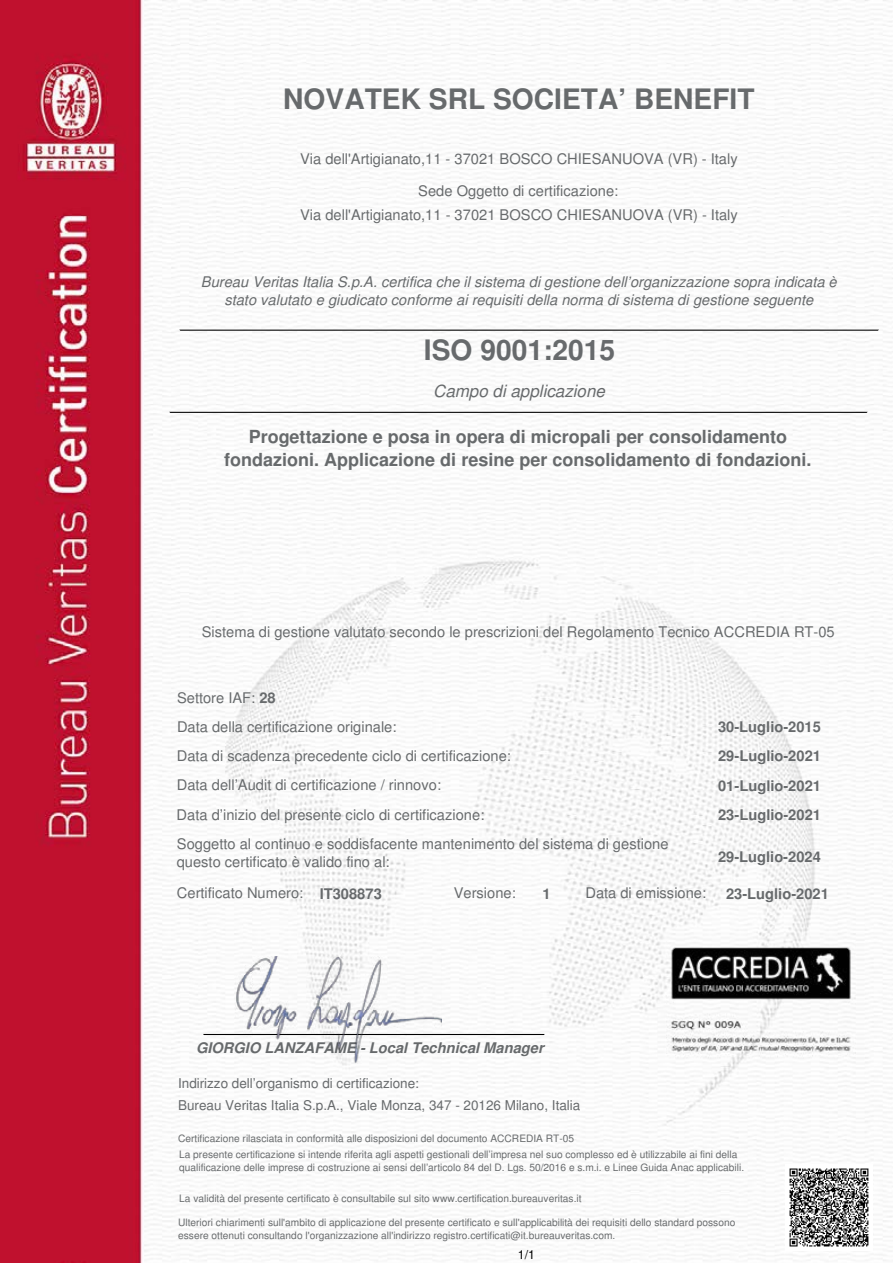
<style>
.page{position:relative;width:893px;height:1263px;background:#fff}
.page>*{position:absolute;margin:0;border:0;box-sizing:border-box;transform-origin:0 0}
.t1{font:700 28.2px "Nimbus San L";color:#676a6c}
.t2{font:700 18px/23.2px "Nimbus San L";color:#676a6c;text-align:center}
.t3{font:italic 16.95px "Nimbus San L";letter-spacing:.005em;color:#676a6c}
.t4{font:14.7px/29.2px "Nimbus San L";color:#676a6c}
.t5{font:italic 14.7px/18.6px "Nimbus San L";color:#676a6c;text-align:center}
.t6{font:700 14.7px "Nimbus San L";color:#676a6c}
.t7{font:italic 700 14.7px "Nimbus San L";color:#676a6c}
.t8{font:13.5px "Nimbus San L";color:#676a6c}
.t9{font:12.45px "Nimbus San L";color:#000}
.t10{font:10.2px/12.8px "Nimbus San L";color:#676a6c}
.s1{font-weight:700}
</style>
<div class="page">
<img style="left:0;top:0;width:893px;height:1263px">
<svg style="left:203px;top:1034px;width:342px;height:1px"></svg>
<img style="left:235px;top:956px;width:206px;height:107px">
<img style="left:657px;top:933px;width:206px;height:130px">
<svg style="left:169px;top:412px;width:699px;height:1px"></svg>
<svg style="left:179px;top:330px;width:700px;height:1px"></svg>
<img style="left:786px;top:1164px;width:86px;height:87px">
<h1 class="t1" style="left:283px;top:88px;width:473px">NOVATEK SRL SOCIETA’ BENEFIT</h1>
<h3 class="t4" style="left:300px;top:145px;width:439px">Via dell'Artigianato,11 - 37021 BOSCO CHIESANUOVA (VR) - Italy</h3>
<h3 class="t4" style="left:418px;top:178px;width:202px">Sede Oggetto di certificazione:</h3>
<h3 class="t4" style="left:300px;top:201px;width:439px">Via dell'Artigianato,11 - 37021 BOSCO CHIESANUOVA (VR) - Italy</h3>
<h3 class="t5" style="left:201px;top:273px;width:637px">Bureau Veritas Italia S.p.A. certifica che il sistema di gestione dell’organizzazione sopra indicata è stato valutato e giudicato conforme ai requisiti della norma di sistema di gestione seguente</h3>
<h1 class="t1" style="left:424px;top:339px;width:193px">ISO 9001:2015</h1>
<h3 class="t3" style="left:433px;top:384px;width:173px">Campo di applicazione</h3>
<h2 class="t2" style="left:224px;top:426px;width:589px">Progettazione e posa in opera di micropali per consolidamento fondazioni. Applicazione di resine per consolidamento di fondazioni.</h2>
<h3 class="t4" style="left:202px;top:619px;width:634px">Sistema di gestione valutato secondo le prescrizioni del Regolamento Tecnico ACCREDIA RT-05</h3>
<h3 class="t4" style="left:177px;top:684px;width:100px">Settore IAF: <span class="s1">28</span></h3>
<h3 class="t4" style="left:177px;top:713px;width:221px">Data della certificazione originale:</h3>
<h3 class="t4" style="left:177px;top:742px;width:336px">Data di scadenza precedente ciclo di certificazione:<br>Data dell’Audit di certificazione / rinnovo:</h3>
<h3 class="t4" style="left:177px;top:801px;width:309px">Data d’inizio del presente ciclo di certificazione:</h3>
<h3 class="t4" style="left:177px;top:836px;width:493px;line-height:18.3px">Soggetto al continuo e soddisfacente mantenimento del sistema di gestione questo certificato è valido fino al:</h3>
<h3 class="t6" style="left:718px;top:721px;width:104px">30-Luglio-2015</h3>
<h3 class="t6" style="left:718px;top:750px;width:104px">29-Luglio-2021</h3>
<h3 class="t6" style="left:718px;top:780px;width:104px">01-Luglio-2021</h3>
<h3 class="t6" style="left:718px;top:809px;width:104px">23-Luglio-2021</h3>
<h3 class="t6" style="left:718px;top:851px;width:104px">29-Luglio-2024</h3>
<h3 class="t4" style="left:177px;top:880px;width:206px">Certificato Numero: <span class="s1">IT308873</span></h3>
<h3 class="t4" style="left:454px;top:880px;width:64px">Versione:</h3>
<h3 class="t6" style="left:542px;top:888px;width:10px">1</h3>
<h3 class="t4" style="left:585px;top:880px;width:122px">Data di emissione:</h3>
<h3 class="t6" style="left:726px;top:888px;width:104px">23-Luglio-2021</h3>
<h3 class="t7" style="left:196px;top:1041px;width:349px">GIORGIO LANZAFAME - Local Technical Manager</h3>
<h3 class="t8" style="left:178px;top:1078px;width:242px">Indirizzo dell’organismo di certificazione:</h3>
<h3 class="t8" style="left:178px;top:1100px;width:404px">Bureau Veritas Italia S.p.A., Viale Monza, 347 - 20126 Milano, Italia</h3>
<p class="t10" style="left:178px;top:1132px;width:398px">Certificazione rilasciata in conformità alle disposizioni del documento ACCREDIA RT-05</p>
<p class="t10" style="left:179px;top:1149px;width:566px">La presente certificazione si intende riferita agli aspetti gestionali dell’impresa nel suo complesso ed è utilizzabile ai fini della qualificazione delle imprese di costruzione ai sensi dell’articolo 84 del D. Lgs. 50/2016 e s.m.i. e Linee Guida Anac applicabili.</p>
<p class="t10" style="left:179px;top:1193px;width:404px">La validità del presente certificato è consultabile sul sito www.certification.bureauveritas.it</p>
<p class="t10" style="left:178px;top:1217px;width:559px">Ulteriori chiarimenti sull'ambito di applicazione del presente certificato e sull'applicabilità dei requisiti dello standard possono essere ottenuti consultando l'organizzazione all'indirizzo registro.certificati@it.bureauveritas.com.</p>
<p class="t9" style="left:518px;top:1249px;width:19px">1/1</p>
</div>
